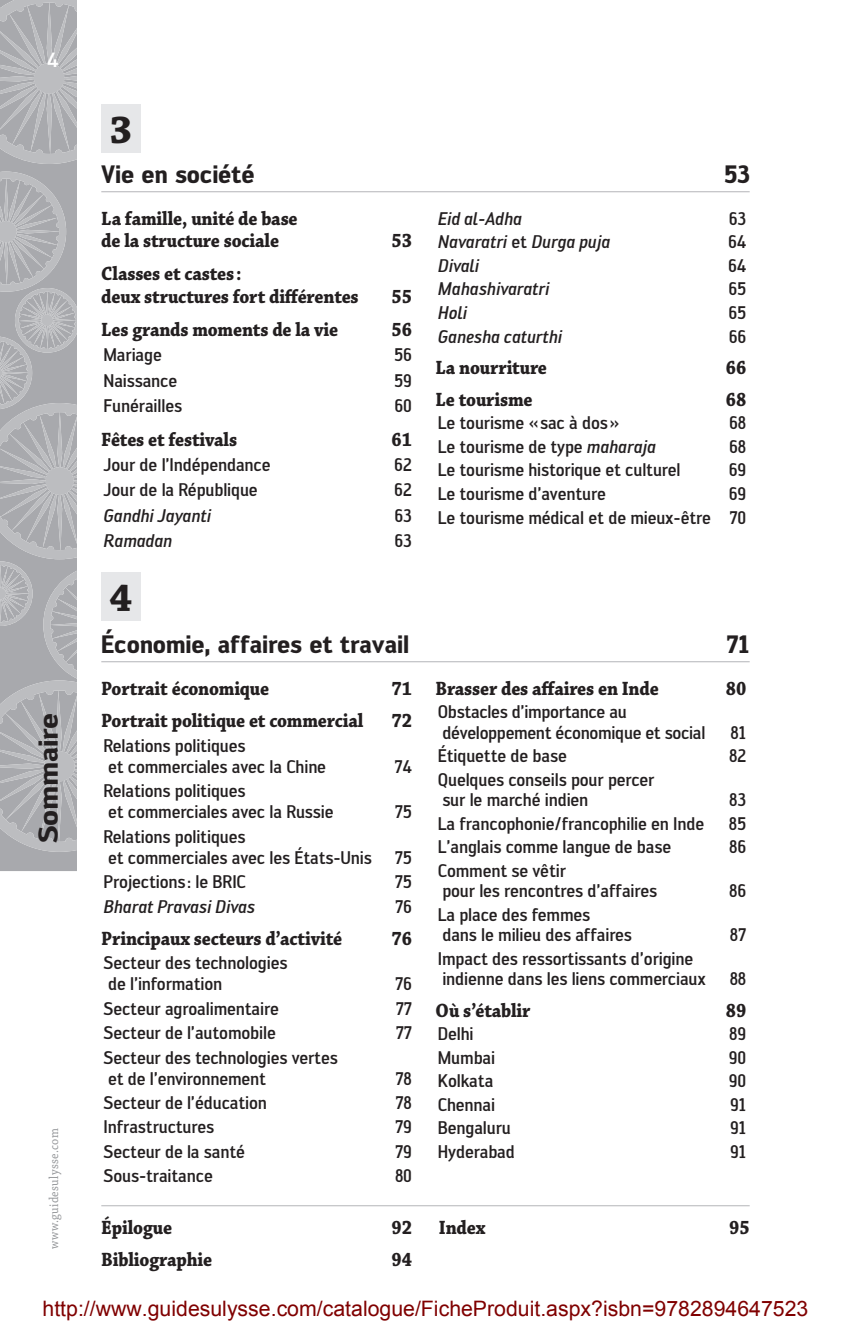
<style>
.page{position:relative;width:851px;height:1337px;background:#fff}
.page>*{position:absolute;margin:0;border:0;box-sizing:border-box;transform-origin:0 0}
.t1{font:700 40.5px "Chaparral Pro";color:#231f20}
.t2{font:700 27px "Engel";letter-spacing:-.01em;color:#231f20}
.t3{font:700 24.75px "Engel";letter-spacing:-.01em;color:#231f20;scale:.9 1}
.t4{font:21.38px "Arial";color:#800000}
.t5{font:700 20.25px/22.1px "Chaparral Pro";letter-spacing:-.01em;color:#231f20;scale:.9 1}
.t6{font:500 20.25px "Engel";color:#fff}
.t7{font:500 18px/21.2px "Engel";letter-spacing:-.01em;color:#231f20;scale:.9 1}
.t8{font:italic 500 18px "Engel";letter-spacing:-.01em;color:#231f20;scale:.95 1}
.t9{font:13.5px "Chaparral Pro";letter-spacing:.03em;color:#939598;scale:.9 1}
.s1{font-style:normal}
.s2{font-style:italic}
</style>
<div class="page">
<svg style="left:0;top:0;width:77px;height:164px"></svg>
<svg style="left:0;top:172px;width:77px;height:699px"></svg>
<hr style="left:101px;top:191px;width:648px;height:1px;background:#bcbdc0">
<hr style="left:101px;top:661px;width:648px;height:1px;background:#bcbdc0">
<div style="left:101px;top:104px;width:40px;height:49px;background:#e6e7e9"></div>
<div style="left:101px;top:572px;width:40px;height:48px;background:#e6e7e9"></div>
<hr style="left:101px;top:1205px;width:648px;height:1px;background:#bcbdc0">
<p class="t6" style="left:47px;top:48px;width:14px">4</p>
<h2 class="t2" style="left:32px;top:843px;width:132px;rotate:-90deg">Sommaire</h2>
<p class="t9" style="left:46px;top:1248px;width:135px;rotate:-90deg">www.guidesulysse.com</p>
<h1 class="t1" style="left:109px;top:106px;width:24px">3</h1>
<h3 class="t3" style="left:101px;top:159px;width:172px">Vie en société</h3>
<h3 class="t3" style="left:724px;top:159px;width:30px">53</h3>
<p class="t5" style="left:101px;top:208px;width:220px">La famille, unité de base de la structure sociale</p>
<p class="t8" style="left:438px;top:208px;width:90px">Eid al-Adha</p>
<p class="t7" style="left:728px;top:208px;width:21px">63</p>
<p class="t8" style="left:438px;top:231px;width:183px">Navaratri <span class="s1">et</span> Durga puja</p>
<p class="t7" style="left:728px;top:231px;width:22px">64</p>
<p class="t8" style="left:438px;top:255px;width:45px">Divali</p>
<p class="t7" style="left:728px;top:255px;width:22px">64</p>
<p class="t8" style="left:438px;top:278px;width:119px">Mahashivaratri</p>
<p class="t7" style="left:728px;top:278px;width:21px">65</p>
<p class="t8" style="left:438px;top:302px;width:32px">Holi</p>
<p class="t7" style="left:728px;top:302px;width:21px">65</p>
<p class="t8" style="left:438px;top:326px;width:132px">Ganesha caturthi</p>
<p class="t7" style="left:728px;top:326px;width:21px">66</p>
<p class="t5" style="left:435px;top:357px;width:125px">La nourriture</p>
<p class="t5" style="left:726px;top:357px;width:24px">66</p>
<p class="t5" style="left:435px;top:389px;width:109px">Le tourisme</p>
<p class="t5" style="left:726px;top:389px;width:24px">68</p>
<p class="t7" style="left:438px;top:412px;width:204px">Le tourisme «sac à dos»</p>
<p class="t7" style="left:729px;top:412px;width:20px">68</p>
<p class="t7" style="left:438px;top:436px;width:244px">Le tourisme de type <span class="s2">maharaja</span></p>
<p class="t7" style="left:729px;top:436px;width:20px">68</p>
<p class="t7" style="left:438px;top:459px;width:271px">Le tourisme historique et culturel</p>
<p class="t7" style="left:728px;top:459px;width:21px">69</p>
<p class="t7" style="left:438px;top:483px;width:188px">Le tourisme d’aventure</p>
<p class="t5" style="left:391px;top:230px;width:24px">53</p>
<p class="t5" style="left:101px;top:264px;width:287px">Classes et castes:<br>deux structures fort différentes</p>
<p class="t5" style="left:391px;top:286px;width:24px">55</p>
<p class="t5" style="left:101px;top:319px;width:265px">Les grands moments de la vie</p>
<p class="t5" style="left:391px;top:319px;width:24px">56</p>
<p class="t7" style="left:104px;top:344px;width:66px">Mariage</p>
<p class="t7" style="left:394px;top:344px;width:21px">56</p>
<p class="t7" style="left:104px;top:370px;width:83px">Naissance</p>
<p class="t7" style="left:394px;top:370px;width:21px">59</p>
<p class="t7" style="left:104px;top:395px;width:89px">Funérailles</p>
<p class="t7" style="left:394px;top:395px;width:21px">60</p>
<p class="t5" style="left:101px;top:429px;width:152px">Fêtes et festivals</p>
<p class="t5" style="left:391px;top:429px;width:24px">61</p>
<p class="t7" style="left:104px;top:454px;width:187px">Jour de l’Indépendance</p>
<p class="t7" style="left:394px;top:454px;width:21px">62</p>
<p class="t7" style="left:104px;top:479px;width:173px">Jour de la République</p>
<p class="t7" style="left:394px;top:479px;width:21px">62</p>
<p class="t8" style="left:104px;top:505px;width:115px">Gandhi Jayanti</p>
<p class="t7" style="left:394px;top:505px;width:21px">63</p>
<p class="t8" style="left:104px;top:530px;width:74px">Ramadan</p>
<p class="t7" style="left:394px;top:530px;width:21px">63</p>
<p class="t7" style="left:438px;top:482px;width:344px;line-height:23.6px;text-align:right">69<br>Le tourisme médical et de mieux-être 70</p>
<h1 class="t1" style="left:109px;top:574px;width:24px">4</h1>
<h3 class="t3" style="left:101px;top:629px;width:344px">Économie, affaires et travail</h3>
<h3 class="t3" style="left:726px;top:629px;width:27px">71</h3>
<p class="t5" style="left:101px;top:678px;width:188px">Portrait économique</p>
<p class="t5" style="left:391px;top:678px;width:24px">71</p>
<p class="t5" style="left:101px;top:710px;width:293px">Portrait politique et commercial</p>
<p class="t5" style="left:391px;top:710px;width:24px">72</p>
<p class="t7" style="left:104px;top:734px;width:249px">Relations politiques<br>et commerciales avec la Chine</p>
<p class="t5" style="left:435px;top:678px;width:249px">Brasser des affaires en Inde</p>
<p class="t5" style="left:726px;top:678px;width:24px">80</p>
<p class="t7" style="left:438px;top:702px;width:299px;line-height:20.2px">Obstacles d’importance au développement économique et social</p>
<p class="t7" style="left:730px;top:721px;width:19px">81</p>
<p class="t7" style="left:438px;top:745px;width:145px">Étiquette de base</p>
<p class="t7" style="left:729px;top:745px;width:21px">82</p>
<p class="t7" style="left:438px;top:769px;width:242px;line-height:20.2px">Quelques conseils pour percer sur le marché indien</p>
<p class="t7" style="left:394px;top:755px;width:21px">74</p>
<p class="t7" style="left:104px;top:780px;width:257px">Relations politiques<br>et commerciales avec la Russie</p>
<p class="t7" style="left:729px;top:789px;width:20px">83</p>
<p class="t7" style="left:395px;top:801px;width:21px">75</p>
<p class="t7" style="left:438px;top:812px;width:297px">La francophonie/francophilie en Inde</p>
<p class="t7" style="left:728px;top:812px;width:21px">85</p>
<p class="t7" style="left:438px;top:836px;width:261px">L’anglais comme langue de base</p>
<p class="t7" style="left:729px;top:836px;width:20px">86</p>
<p class="t7" style="left:438px;top:860px;width:245px;line-height:20.2px">Comment se vêtir<br>pour les rencontres d’affaires</p>
<p class="t7" style="left:104px;top:825px;width:300px">Relations politiques<br>et commerciales avec les États-Unis</p>
<p class="t7" style="left:395px;top:846px;width:21px">75</p>
<p class="t7" style="left:104px;top:871px;width:160px">Projections: le BRIC</p>
<p class="t7" style="left:395px;top:871px;width:21px">75</p>
<p class="t8" style="left:104px;top:895px;width:161px">Bharat Pravasi Divas</p>
<p class="t7" style="left:395px;top:895px;width:20px">76</p>
<p class="t5" style="left:101px;top:928px;width:269px">Principaux secteurs d’activité</p>
<p class="t5" style="left:391px;top:928px;width:24px">76</p>
<p class="t7" style="left:104px;top:952px;width:206px">Secteur des technologies de l’information</p>
<p class="t7" style="left:729px;top:880px;width:20px">86</p>
<p class="t7" style="left:438px;top:904px;width:217px;line-height:20.2px">La place des femmes<br>dans le milieu des affaires</p>
<p class="t7" style="left:730px;top:924px;width:20px">87</p>
<p class="t7" style="left:438px;top:948px;width:299px;line-height:20.2px">Impact des ressortissants d’origine indienne dans les liens commerciaux</p>
<p class="t7" style="left:729px;top:968px;width:20px">88</p>
<p class="t7" style="left:395px;top:973px;width:20px">76</p>
<p class="t7" style="left:104px;top:997px;width:196px">Secteur agroalimentaire</p>
<p class="t7" style="left:396px;top:997px;width:19px">77</p>
<p class="t7" style="left:104px;top:1022px;width:193px">Secteur de l’automobile</p>
<p class="t7" style="left:396px;top:1022px;width:19px">77</p>
<p class="t7" style="left:104px;top:1046px;width:262px">Secteur des technologies vertes et de l’environnement</p>
<p class="t7" style="left:395px;top:1067px;width:20px">78</p>
<p class="t7" style="left:104px;top:1092px;width:183px">Secteur de l’éducation</p>
<p class="t7" style="left:395px;top:1092px;width:20px">78</p>
<p class="t7" style="left:104px;top:1116px;width:124px">Infrastructures</p>
<p class="t7" style="left:395px;top:1116px;width:20px">79</p>
<p class="t7" style="left:104px;top:1140px;width:159px">Secteur de la santé</p>
<p class="t7" style="left:395px;top:1140px;width:20px">79</p>
<p class="t7" style="left:104px;top:1165px;width:123px">Sous-traitance</p>
<p class="t7" style="left:395px;top:1165px;width:20px">80</p>
<p class="t5" style="left:101px;top:1217px;width:80px">Épilogue</p>
<p class="t5" style="left:391px;top:1217px;width:24px">92</p>
<p class="t5" style="left:101px;top:1249px;width:125px">Bibliographie</p>
<p class="t5" style="left:391px;top:1249px;width:24px">94</p>
<p class="t5" style="left:435px;top:1000px;width:107px">Où s’établir</p>
<p class="t5" style="left:726px;top:1000px;width:24px">89</p>
<p class="t7" style="left:438px;top:1023px;width:41px">Delhi</p>
<p class="t7" style="left:729px;top:1023px;width:20px">89</p>
<p class="t7" style="left:438px;top:1046px;width:65px">Mumbai</p>
<p class="t7" style="left:728px;top:1046px;width:21px">90</p>
<p class="t7" style="left:438px;top:1070px;width:63px">Kolkata</p>
<p class="t7" style="left:728px;top:1070px;width:21px">90</p>
<p class="t7" style="left:438px;top:1093px;width:65px">Chennai</p>
<p class="t7" style="left:730px;top:1093px;width:20px">91</p>
<p class="t7" style="left:438px;top:1117px;width:83px">Bengaluru</p>
<p class="t7" style="left:730px;top:1117px;width:20px">91</p>
<p class="t7" style="left:438px;top:1141px;width:87px">Hyderabad</p>
<p class="t7" style="left:730px;top:1141px;width:20px">91</p>
<p class="t5" style="left:439px;top:1217px;width:53px">Index</p>
<p class="t5" style="left:729px;top:1217px;width:24px">95</p>
<p class="t4" style="left:43px;top:1294px;width:767px">http://www.guidesulysse.com/catalogue/FicheProduit.aspx?isbn=9782894647523</p>
</div>
